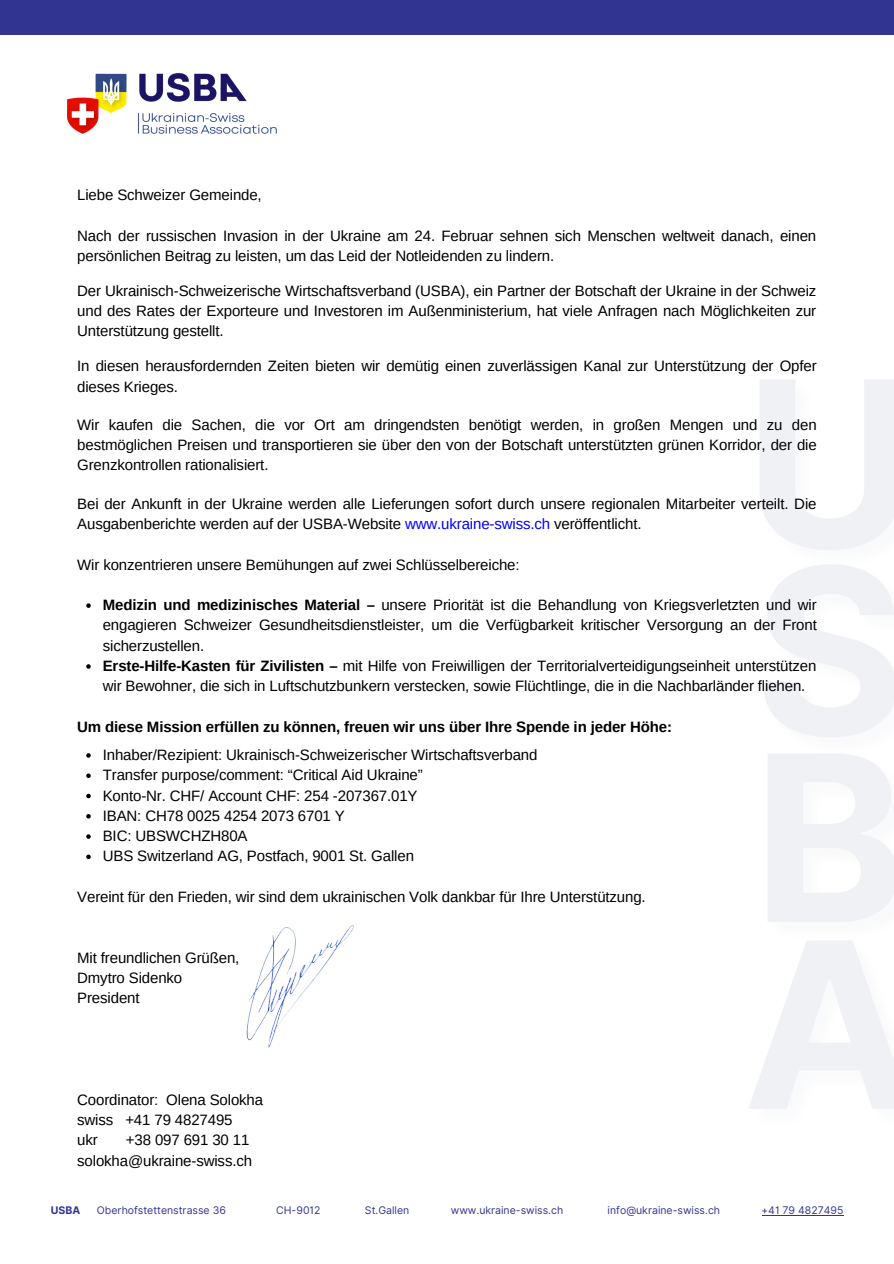
<style>
.page{position:relative;width:894px;height:1264px;background:#fff}
.page>*{position:absolute;margin:0;border:0;box-sizing:border-box;transform-origin:0 0}
.t1{font:15px/20.2px "Arimo";letter-spacing:-.01em;color:#000}
.t2{font:700 15px "Arimo";letter-spacing:-.01em;color:#000}
.t3{font:10.5px "Inter";color:#313591}
.t4{font:700 10.5px "Inter";color:#313591}
.s1{color:#00f}
.s2{font-weight:700}
</style>
<div class="page">
<svg style="left:86px;top:603px;width:5px;height:5px"></svg>
<svg style="left:86px;top:664px;width:5px;height:4px"></svg>
<svg style="left:86px;top:753px;width:5px;height:4px"></svg>
<svg style="left:86px;top:773px;width:5px;height:5px"></svg>
<svg style="left:86px;top:793px;width:5px;height:5px"></svg>
<svg style="left:86px;top:814px;width:5px;height:4px"></svg>
<svg style="left:86px;top:834px;width:5px;height:4px"></svg>
<svg style="left:86px;top:854px;width:5px;height:5px"></svg>
<div style="left:0;top:0;width:893px;height:35px;background:#313591"></div>
<img style="left:68px;top:74px;width:208px;height:59px">
<img style="left:246px;top:925px;width:108px;height:123px">
<hr style="left:761px;top:1214px;width:82px;height:1px;background:#313591">
<p class="t1" style="left:77px;top:185px;width:186px">Liebe Schweizer Gemeinde,</p>
<p class="t1" style="left:77px;top:225px;width:740px">Nach der russischen Invasion in der Ukraine am 24. Februar sehnen sich Menschen weltweit danach, einen persönlichen Beitrag zu leisten, um das Leid der Notleidenden zu lindern.</p>
<p class="t1" style="left:77px;top:280px;width:740px;text-align:justify">Der Ukrainisch-Schweizerische Wirtschaftsverband (USBA), ein Partner der Botschaft der Ukraine in der Schweiz und des Rates der Exporteure und Investoren im Außenministerium, hat viele Anfragen nach Möglichkeiten zur Unterstützung gestellt.</p>
<p class="t1" style="left:77px;top:356px;width:740px">In diesen herausfordernden Zeiten bieten wir demütig einen zuverlässigen Kanal zur Unterstützung der Opfer dieses Krieges.</p>
<p class="t1" style="left:77px;top:414px;width:741px;text-align:justify">Wir kaufen die Sachen, die vor Ort am dringendsten benötigt werden, in großen Mengen und zu den bestmöglichen Preisen und transportieren sie über den von der Botschaft unterstützten grünen Korridor, der die Grenzkontrollen rationalisiert.</p>
<p class="t1" style="left:77px;top:493px;width:740px">Bei der Ankunft in der Ukraine werden alle Lieferungen sofort durch unsere regionalen Mitarbeiter verteilt. Die<br>Ausgabenberichte werden auf der USBA-Website <span class="s1">www.ukraine-swiss.ch</span> veröffentlicht.</p>
<p class="t1" style="left:77px;top:554px;width:444px">Wir konzentrieren unsere Bemühungen auf zwei Schlüsselbereiche:</p>
<p class="t1" style="left:103px;top:595px;width:715px;text-align:justify"><span class="s2">Medizin und medizinisches Material –</span> unsere Priorität ist die Behandlung von Kriegsverletzten und wir engagieren Schweizer Gesundheitsdienstleister, um die Verfügbarkeit kritischer Versorgung an der Front sicherzustellen.</p>
<p class="t1" style="left:103px;top:655px;width:715px"><span class="s2">Erste-Hilfe-Kasten für Zivilisten –</span> mit Hilfe von Freiwilligen der Territorialverteidigungseinheit unterstützen wir Bewohner, die sich in Luftschutzbunkern verstecken, sowie Flüchtlinge, die in die Nachbarländer fliehen.</p>
<p class="t2" style="left:77px;top:718px;width:596px">Um diese Mission erfüllen zu können, freuen wir uns über Ihre Spende in jeder Höhe:</p>
<p class="t1" style="left:103px;top:744px;width:436px">Inhaber/Rezipient: Ukrainisch-Schweizerischer Wirtschaftsverband</p>
<p class="t1" style="left:103px;top:765px;width:321px">Transfer purpose/comment: “Critical Aid Ukraine”</p>
<p class="t1" style="left:103px;top:785px;width:316px">Konto-Nr. CHF/ Account CHF: 254 -207367.01Y</p>
<p class="t1" style="left:103px;top:805px;width:243px">IBAN: CH78 0025 4254 2073 6701 Y</p>
<p class="t1" style="left:103px;top:825px;width:146px">BIC: UBSWCHZH80A</p>
<p class="t1" style="left:103px;top:846px;width:313px">UBS Switzerland AG, Postfach, 9001 St. Gallen</p>
<p class="t1" style="left:77px;top:886px;width:570px">Vereint für den Frieden, wir sind dem ukrainischen Volk dankbar für Ihre Unterstützung.</p>
<p class="t1" style="left:77px;top:947px;width:164px">Mit freundlichen Grüßen,</p>
<p class="t1" style="left:77px;top:967px;width:106px">Dmytro Sidenko</p>
<p class="t1" style="left:77px;top:987px;width:64px">President</p>
<p class="t1" style="left:77px;top:1089px;width:187px">Coordinator: Olena Solokha</p>
<p class="t1" style="left:77px;top:1109px;width:157px">swiss +41 79 4827495</p>
<p class="t1" style="left:77px;top:1129px;width:22px">ukr</p>
<p class="t1" style="left:126px;top:1129px;width:125px">+38 097 691 30 11</p>
<p class="t1" style="left:77px;top:1150px;width:176px">solokha@ukraine-swiss.ch</p>
<p class="t4" style="left:51px;top:1203px;width:31px">USBA</p>
<p class="t3" style="left:97px;top:1203px;width:130px">Oberhofstettenstrasse 36</p>
<p class="t3" style="left:276px;top:1203px;width:46px">CH-9012</p>
<p class="t3" style="left:365px;top:1203px;width:46px">St.Gallen</p>
<p class="t3" style="left:450px;top:1203px;width:114px">www.ukraine-swiss.ch</p>
<p class="t3" style="left:607px;top:1203px;width:114px">info@ukraine-swiss.ch</p>
<p class="t3" style="left:761px;top:1203px;width:83px">+41 79 4827495</p>
</div>
